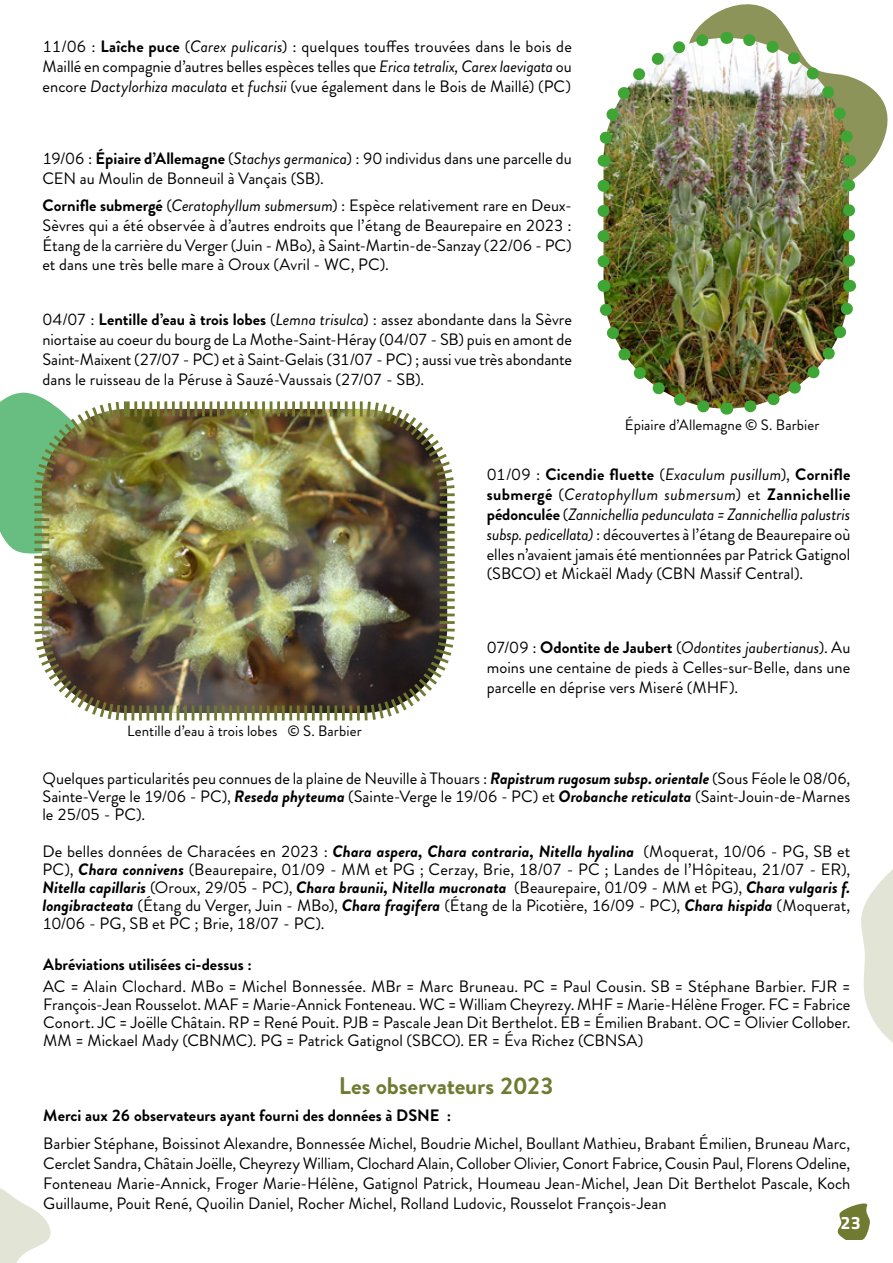
<style>
.page{position:relative;width:893px;height:1263px;background:#fff}
.page>*{position:absolute;margin:0;border:0;box-sizing:border-box;transform-origin:0 0}
.t1{font:700 24px "Brandon Grotesque";letter-spacing:-.005em;color:#707a31}
.t2{font:700 18px "Titillium";color:#fff}
.t3{font:16.5px/19.8px "Brandon Grotesque";color:#000;text-align:justify}
.t4{font:700 16.5px "Brandon Grotesque";color:#000}
.t5{font:15px "Brandon Grotesque";letter-spacing:.005em;color:#000}
.s1{font-weight:700}
.s2{font-style:italic}
.s3{font-weight:700;font-style:italic}
</style>
<div class="page">
<svg style="left:837px;top:1203px;width:33px;height:37px"></svg>
<svg style="left:0;top:392px;width:44px;height:162px;background:#72c289"></svg>
<img style="left:31px;top:399px;width:424px;height:322px">
<img style="left:603px;top:38px;width:246px;height:371px;border-radius:123px">
<img style="left:597px;top:280px;width:130px;height:135px">
<img style="left:736px;top:280px;width:120px;height:133px">
<img style="left:597px;top:4px;width:291px;height:269px">
<svg style="left:0;top:1188px;width:51px;height:75px"></svg>
<svg style="left:861px;top:869px;width:32px;height:174px"></svg>
<p class="t3" style="left:43px;top:37px;width:531px">11/06 : <span class="s1">Laîche puce</span> (<span class="s2">Carex pulicaris</span>) : quelques touffes trouvées dans le bois de Maillé en compagnie d’autres belles espèces telles que <span class="s2">Erica tetralix, Carex laevigata</span> ou encore <span class="s2">Dactylorhiza maculata</span> et <span class="s2">fuchsii</span> (vue également dans le Bois de Maillé) (PC)</p>
<p class="t3" style="left:43px;top:148px;width:531px">19/06 : <span class="s1">Épiaire d’Allemagne</span> (<span class="s2">Stachys germanica</span>) : 90 individus dans une parcelle du<br>CEN au Moulin de Bonneuil à Vançais (SB).</p>
<p class="t3" style="left:42px;top:196px;width:531px"><span class="s1">Cornifle submergé</span> (<span class="s2">Ceratophyllum submersum</span>) : Espèce relativement rare en Deux-Sèvres qui a été observée à d’autres endroits que l’étang de Beaurepaire en 2023 :<br>Étang de la carrière du Verger (Juin - MBo), à Saint-Martin-de-Sanzay (22/06 - PC) et dans une très belle mare à Oroux (Avril - WC, PC).</p>
<p class="t3" style="left:42px;top:310px;width:531px">04/07 : <span class="s1">Lentille d’eau à trois lobes</span> (<span class="s2">Lemna trisulca</span>) : assez abondante dans la Sèvre niortaise au coeur du bourg de La Mothe-Saint-Héray (04/07 - SB) puis en amont de Saint-Maixent (27/07 - PC) et à Saint-Gelais (31/07 - PC) ; aussi vue très abondante dans le ruisseau de la Péruse à Sauzé-Vaussais (27/07 - SB).</p>
<p class="t5" style="left:625px;top:415px;width:196px">Épiaire d’Allemagne © S. Barbier</p>
<p class="t3" style="left:487px;top:465px;width:365px">01/09 : <span class="s1">Cicendie fluette</span> (<span class="s2">Exaculum pusillum</span>), <span class="s1">Cornifle submergé</span> (<span class="s2">Ceratophyllum submersum</span>) et <span class="s1">Zannichellie pédonculée</span> (<span class="s2">Zannichellia pedunculata = Zannichellia palustris subsp. pedicellata)</span> : découvertes à l’étang de Beaurepaire où elles n’avaient jamais été mentionnées par Patrick Gatignol (SBCO) et Mickaël Mady (CBN Massif Central).</p>
<p class="t5" style="left:127px;top:720px;width:236px">Lentille d’eau à trois lobes © S. Barbier</p>
<p class="t3" style="left:487px;top:638px;width:365px">07/09 : <span class="s1">Odontite de Jaubert</span> (<span class="s2">Odontites jaubertianus</span>). Au moins une centaine de pieds à Celles-sur-Belle, dans une parcelle en déprise vers Miseré (MHF).</p>
<p class="t3" style="left:42px;top:770px;width:809px;line-height:18px">Quelques particularités peu connues de la plaine de Neuville à Thouars : <span class="s3">Rapistrum rugosum subsp. orientale</span> (Sous Féole le 08/06, Sainte-Verge le 19/06 - PC), <span class="s3">Reseda phyteuma</span> (Sainte-Verge le 19/06 - PC) et <span class="s3">Orobanche reticulata</span> (Saint-Jouin-de-Marnes le 25/05 - PC).</p>
<p class="t3" style="left:42px;top:842px;width:809px;line-height:18px">De belles données de Characées en 2023 : <span class="s3">Chara aspera, Chara contraria, Nitella hyalina</span> (Moquerat, 10/06 - PG, SB et PC), <span class="s3">Chara connivens</span> (Beaurepaire, 01/09 - MM et PG ; Cerzay, Brie, 18/07 - PC ; Landes de l’Hôpiteau, 21/07 - ER), <span class="s3">Nitella capillaris</span> (Oroux, 29/05 - PC), <span class="s3">Chara braunii, Nitella mucronata</span> (Beaurepaire, 01/09 - MM et PG), <span class="s3">Chara vulgaris f. longibracteata</span> (Étang du Verger, Juin - MBo), <span class="s3">Chara fragifera</span> (Étang de la Picotière, 16/09 - PC), <span class="s3">Chara hispida</span> (Moquerat, 10/06 - PG, SB et PC ; Brie, 18/07 - PC).</p>
<p class="t4" style="left:43px;top:953px;width:210px">Abréviations utilisées ci-dessus :</p>
<p class="t3" style="left:43px;top:978px;width:809px;line-height:18px">AC = Alain Clochard. MBo = Michel Bonnessée. MBr = Marc Bruneau. PC = Paul Cousin. SB = Stéphane Barbier. FJR = François-Jean Rousselot. MAF = Marie-Annick Fonteneau. WC = William Cheyrezy. MHF = Marie-Hélène Froger. FC = Fabrice Conort. JC = Joëlle Châtain. RP = René Pouit. PJB = Pascale Jean Dit Berthelot. EB = Émilien Brabant. OC = Olivier Collober.<br>MM = Mickael Mady (CBNMC). PG = Patrick Gatignol (SBCO). ER = Éva Richez (CBNSA)</p>
<h1 class="t1" style="left:339px;top:1069px;width:217px">Les observateurs 2023</h1>
<p class="t4" style="left:43px;top:1104px;width:410px">Merci aux 26 observateurs ayant fourni des données à DSNE :</p>
<p class="t3" style="left:43px;top:1134px;width:809px">Barbier Stéphane, Boissinot Alexandre, Bonnessée Michel, Boudrie Michel, Boullant Mathieu, Brabant Émilien, Bruneau Marc, Cerclet Sandra, Châtain Joëlle, Cheyrezy William, Clochard Alain, Collober Olivier, Conort Fabrice, Cousin Paul, Florens Odeline, Fonteneau Marie-Annick, Froger Marie-Hélène, Gatignol Patrick, Houmeau Jean-Michel, Jean Dit Berthelot Pascale, Koch Guillaume, Pouit René, Quoilin Daniel, Rocher Michel, Rolland Ludovic, Rousselot François-Jean</p>
<p class="t2" style="left:841px;top:1209px;width:22px">23</p>
</div>
